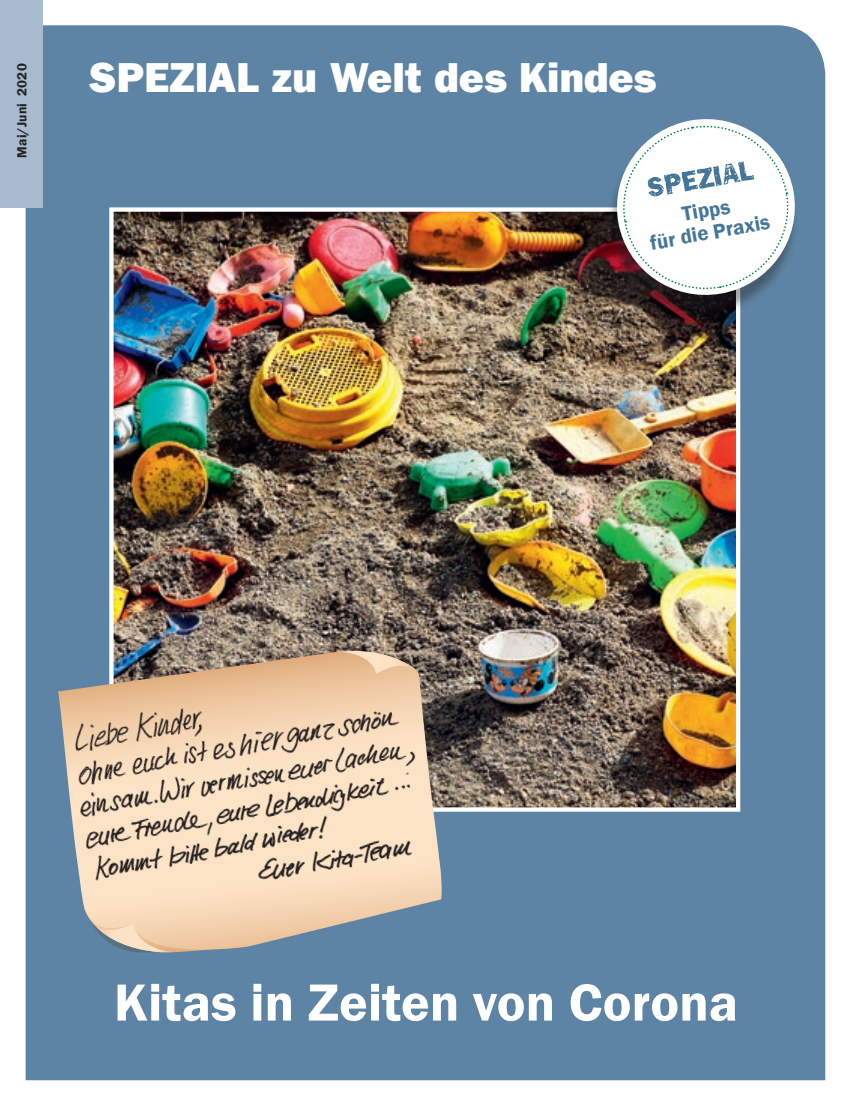
<style>
.page{position:relative;width:851px;height:1106px;background:#fff}
.page>*{position:absolute;margin:0;border:0;box-sizing:border-box;transform-origin:0 0}
.t1{font:600 54px "Franklin Gothic";color:#fff}
.t2{font:800 42px "Franklin Gothic LT";color:#fff}
.t3{font:600 21px/22.5px "Franklin Gothic";color:#457699;text-align:center}
.t4{font:600 13.5px "Franklin Gothic";letter-spacing:.015em;color:#231f20}
</style>
<div class="page">
<div style="left:26px;top:25px;width:799px;height:1055px;background:#5d84a4"></div>
<div style="left:0;top:0;width:42px;height:207px;background:#a8bacd"></div>
<img style="left:114px;top:212px;width:621px;height:594px">
<div style="left:109px;top:207px;width:631px;height:604px;border:4px solid #fff"></div>
<div style="left:605px;top:125px;width:194px;height:193px;background:#231f20;opacity:.4"></div>
<svg style="left:609px;top:112px;width:192px;height:190px"></svg>
<svg style="left:58px;top:651px;width:385px;height:302px;background:#7c8993"></svg>
<svg style="left:78px;top:918px;width:172px;height:43px;background:#b9b2a7"></svg>
<svg style="left:333px;top:651px;width:85px;height:12px"></svg>
<img style="left:60px;top:663px;width:375px;height:255px">
<p class="t4" style="left:14px;top:158px;width:96px;rotate:-90deg">Mai/Juni 2020</p>
<p class="t2" style="left:89px;top:53px;width:568px">SPEZIAL zu Welt des Kindes</p>
<p class="t3" style="left:644px;top:210px;width:123px;rotate:-10deg">Tipps<br>für die Praxis</p>
<p class="t1" style="left:114px;top:969px;width:625px">Kitas in Zeiten von Corona</p>
</div>
